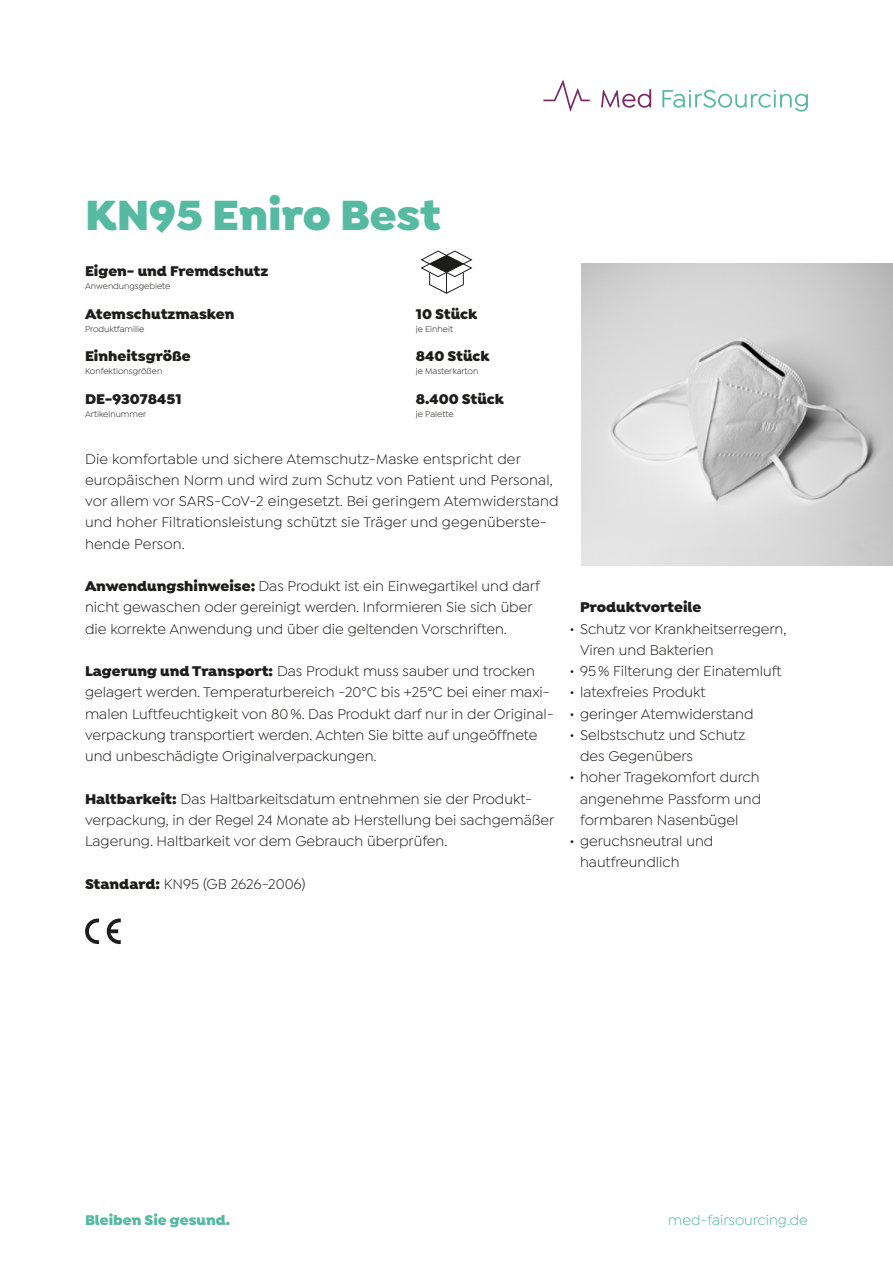
<style>
.page{position:relative;width:893px;height:1263px;background:#fff}
.page>*{position:absolute;margin:0;border:0;box-sizing:border-box;transform-origin:0 0}
.t1{font:900 45px "Isidora";color:#56baa2}
.t2{font:15px/21.3px "Isidora Sans";color:#1d1d1b}
.t3{font:900 15px "Isidora";color:#1d1d1b}
.t4{font:15px "Isidora Sans";color:#56baa2}
.t5{font:900 15px "Isidora";color:#56baa2}
.t6{font:9px "Isidora Sans";color:#1d1d1b}
.s1{font-family:"Isidora";font-weight:900}
</style>
<div class="page">
<svg style="left:662px;top:90px;width:146px;height:22px"></svg>
<svg style="left:543px;top:80px;width:108px;height:32px"></svg>
<svg style="left:421px;top:251px;width:51px;height:43px"></svg>
<svg style="left:85px;top:918px;width:36px;height:26px"></svg>
<img style="left:581px;top:264px;width:312px;height:302px">
<h1 class="t1" style="left:85px;top:186px;width:357px">KN95 Eniro Best</h1>
<p class="t3" style="left:85px;top:262px;width:185px">Eigen- und Fremdschutz</p>
<p class="t6" style="left:85px;top:281px;width:87px">Anwendungsgebiete</p>
<p class="t3" style="left:85px;top:304px;width:151px">Atemschutzmasken</p>
<p class="t6" style="left:85px;top:324px;width:61px">Produktfamilie</p>
<p class="t3" style="left:85px;top:347px;width:107px">Einheitsgröße</p>
<p class="t6" style="left:85px;top:366px;width:79px">Konfektionsgrößen</p>
<p class="t3" style="left:85px;top:389px;width:98px">DE-93078451</p>
<p class="t6" style="left:85px;top:409px;width:63px">Artikelnummer</p>
<p class="t3" style="left:416px;top:304px;width:63px">10 Stück</p>
<p class="t6" style="left:416px;top:324px;width:39px">je Einheit</p>
<p class="t3" style="left:416px;top:347px;width:75px">840 Stück</p>
<p class="t6" style="left:416px;top:366px;width:64px">je Masterkarton</p>
<p class="t3" style="left:416px;top:389px;width:90px">8.400 Stück</p>
<p class="t6" style="left:416px;top:409px;width:39px">je Palette</p>
<p class="t2" style="left:85px;top:448px;width:475px">Die komfortable und sichere Atemschutz-Maske entspricht der europäischen Norm und wird zum Schutz von Patient und Personal, vor allem vor SARS-CoV-2 eingesetzt. Bei geringem Atemwiderstand und hoher Filtrationsleistung schützt sie Träger und gegenüberste&shy;hende Person.</p>
<p class="t2" style="left:85px;top:575px;width:456px"><span class="s1">Anwendungshinweise:</span> Das Produkt ist ein Einwegartikel und darf nicht gewaschen oder gereinigt werden. Informieren Sie sich über die korrekte Anwendung und über die geltenden Vorschriften.</p>
<p class="t2" style="left:85px;top:660px;width:470px"><span class="s1">Lagerung und Transport:</span> Das Produkt muss sauber und trocken gelagert werden. Temperaturbereich -20°C bis +25°C bei einer maxi&shy;malen Luftfeuchtigkeit von 80%. Das Produkt darf nur in der Original&shy;verpackung transportiert werden. Achten Sie bitte auf ungeöffnete und unbeschädigte Originalverpackungen.</p>
<p class="t2" style="left:85px;top:788px;width:471px"><span class="s1">Haltbarkeit:</span> Das Haltbarkeitsdatum entnehmen sie der Produkt&shy;verpackung, in der Regel 24 Monate ab Herstellung bei sachgemäßer<br>Lagerung. Haltbarkeit vor dem Gebrauch überprüfen.</p>
<p class="t2" style="left:85px;top:873px;width:222px"><span class="s1">Standard:</span> KN95 (GB 2626-2006)</p>
<p class="t3" style="left:580px;top:598px;width:123px">Produktvorteile</p>
<p class="t2" style="left:580px;top:618px;width:208px;text-indent:-11px">• Schutz vor Krankheitserregern,<br>Viren und Bakterien</p>
<p class="t2" style="left:569px;top:660px;width:214px">• 95% Filterung der Einatemluft</p>
<p class="t2" style="left:569px;top:682px;width:138px">• latexfreies Produkt</p>
<p class="t2" style="left:569px;top:703px;width:186px">• geringer Atemwiderstand</p>
<p class="t2" style="left:580px;top:724px;width:167px;text-indent:-11px">• Selbstschutz und Schutz des Gegenübers</p>
<p class="t2" style="left:580px;top:767px;width:183px;text-align:justify;text-indent:-11px">• hoher Tragekomfort durch angenehme Passform und formbaren Nasenbügel</p>
<p class="t2" style="left:580px;top:830px;width:135px;text-indent:-11px">• geruchsneutral und hautfreundlich</p>
<p class="t5" style="left:85px;top:1210px;width:147px">Bleiben Sie gesund.</p>
<p class="t4" style="left:668px;top:1211px;width:141px">med-fairsourcing.de</p>
</div>
